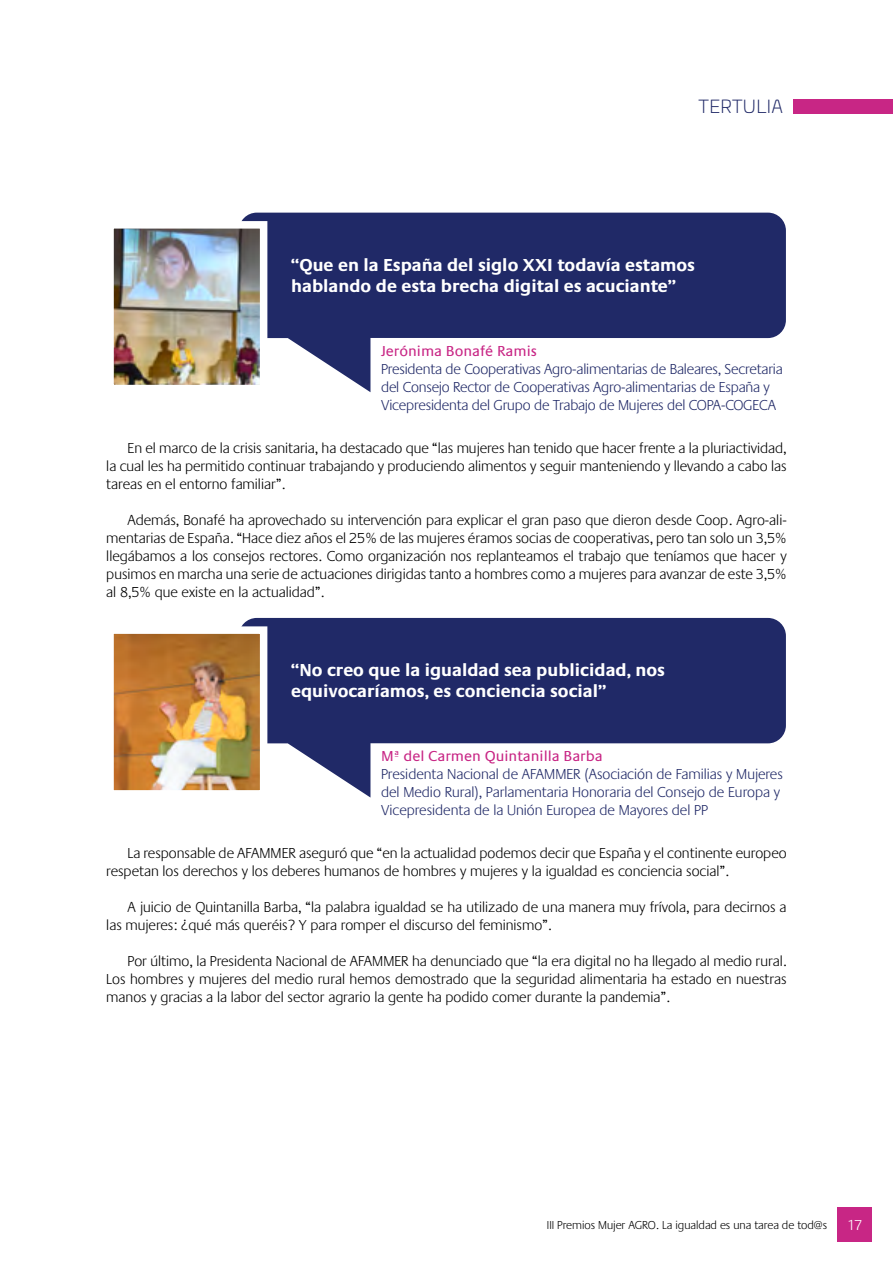
<style>
.page{position:relative;width:893px;height:1263px;background:#fff}
.page>*{position:absolute;margin:0;border:0;box-sizing:border-box;transform-origin:0 0}
.t1{font:700 18px/21.6px "Praxis";color:#fff}
.t2{font:300 18px "Univia Pro";letter-spacing:.02em;color:#202967}
.t3{font:300 15px/18px "Praxis";color:#000;text-align:justify}
.t4{font:300 15px/18px "Praxis";letter-spacing:-.01em;color:#202967}
.t5{font:15px "Praxis EF";color:#c82685}
.t6{font:300 15px "Praxis";color:#fff}
.t7{font:300 12px "Praxis";color:#000}
</style>
<div class="page">
<div style="left:838px;top:1208px;width:34px;height:34px;background:#c82685"></div>
<svg style="left:241px;top:213px;width:545px;height:179px;fill:#202967"></svg>
<img style="left:115px;top:230px;width:143px;height:153px">
<div style="left:106px;top:221px;width:161px;height:171px;border:8px solid #fff"></div>
<div style="left:793px;top:99px;width:100px;height:14px;background:#c82685"></div>
<svg style="left:242px;top:618px;width:544px;height:179px;fill:#202967"></svg>
<img style="left:115px;top:635px;width:143px;height:154px">
<div style="left:106px;top:626px;width:161px;height:172px;border:8px solid #fff"></div>
<p class="t2" style="left:698px;top:94px;width:86px">TERTULIA</p>
<p class="t1" style="left:291px;top:254px;width:405px">“Que en la España del siglo XXI todavía estamos hablando de esta brecha digital es acuciante”</p>
<p class="t5" style="left:381px;top:343px;width:157px">Jerónima Bonafé Ramis</p>
<p class="t4" style="left:381px;top:361px;width:403px">Presidenta de Cooperativas Agro-alimentarias de Baleares, Secretaria del Consejo Rector de Cooperativas Agro-alimentarias de España y<br>Vicepresidenta del Grupo de Trabajo de Mujeres del COPA-COGECA</p>
<p class="t3" style="left:106px;top:439px;width:682px;text-indent:21px">En el marco de la crisis sanitaria, ha destacado que “las mujeres han tenido que hacer frente a la pluriactividad, la cual les ha permitido continuar trabajando y produciendo alimentos y seguir manteniendo y llevando a cabo las tareas en el entorno familiar”.</p>
<p class="t3" style="left:106px;top:511px;width:682px;text-indent:21px">Además, Bonafé ha aprovechado su intervención para explicar el gran paso que dieron desde Coop. Agro-ali&shy;mentarias de España. “Hace diez años el 25% de las mujeres éramos socias de cooperativas, pero tan solo un 3,5% llegábamos a los consejos rectores. Como organización nos replanteamos el trabajo que teníamos que hacer y pusimos en marcha una serie de actuaciones dirigidas tanto a hombres como a mujeres para avanzar de este 3,5% al 8,5% que existe en la actualidad”.</p>
<p class="t1" style="left:291px;top:659px;width:375px">“No creo que la igualdad sea publicidad, nos equivocaríamos, es conciencia social”</p>
<p class="t5" style="left:381px;top:748px;width:223px">Mª del Carmen Quintanilla Barba</p>
<p class="t4" style="left:381px;top:766px;width:403px">Presidenta Nacional de AFAMMER (Asociación de Familias y Mujeres del Medio Rural), Parlamentaria Honoraria del Consejo de Europa y<br>Vicepresidenta de la Unión Europea de Mayores del PP</p>
<p class="t3" style="left:106px;top:844px;width:682px;text-indent:21px">La responsable de AFAMMER aseguró que “en la actualidad podemos decir que España y el continente europeo respetan los derechos y los deberes humanos de hombres y mujeres y la igualdad es conciencia social”.</p>
<p class="t3" style="left:106px;top:898px;width:682px;text-indent:21px">A juicio de Quintanilla Barba, “la palabra igualdad se ha utilizado de una manera muy frívola, para decirnos a las mujeres: ¿qué más queréis? Y para romper el discurso del feminismo”.</p>
<p class="t3" style="left:106px;top:952px;width:682px;text-indent:21px">Por último, la Presidenta Nacional de AFAMMER ha denunciado que “la era digital no ha llegado al medio rural.<br>Los hombres y mujeres del medio rural hemos demostrado que la seguridad alimentaria ha estado en nuestras manos y gracias a la labor del sector agrario la gente ha podido comer durante la pandemia”.</p>
<p class="t7" style="left:547px;top:1219px;width:282px">III Premios Mujer AGRO. La igualdad es una tarea de tod@s</p>
<p class="t6" style="left:847px;top:1217px;width:16px">17</p>
</div>
